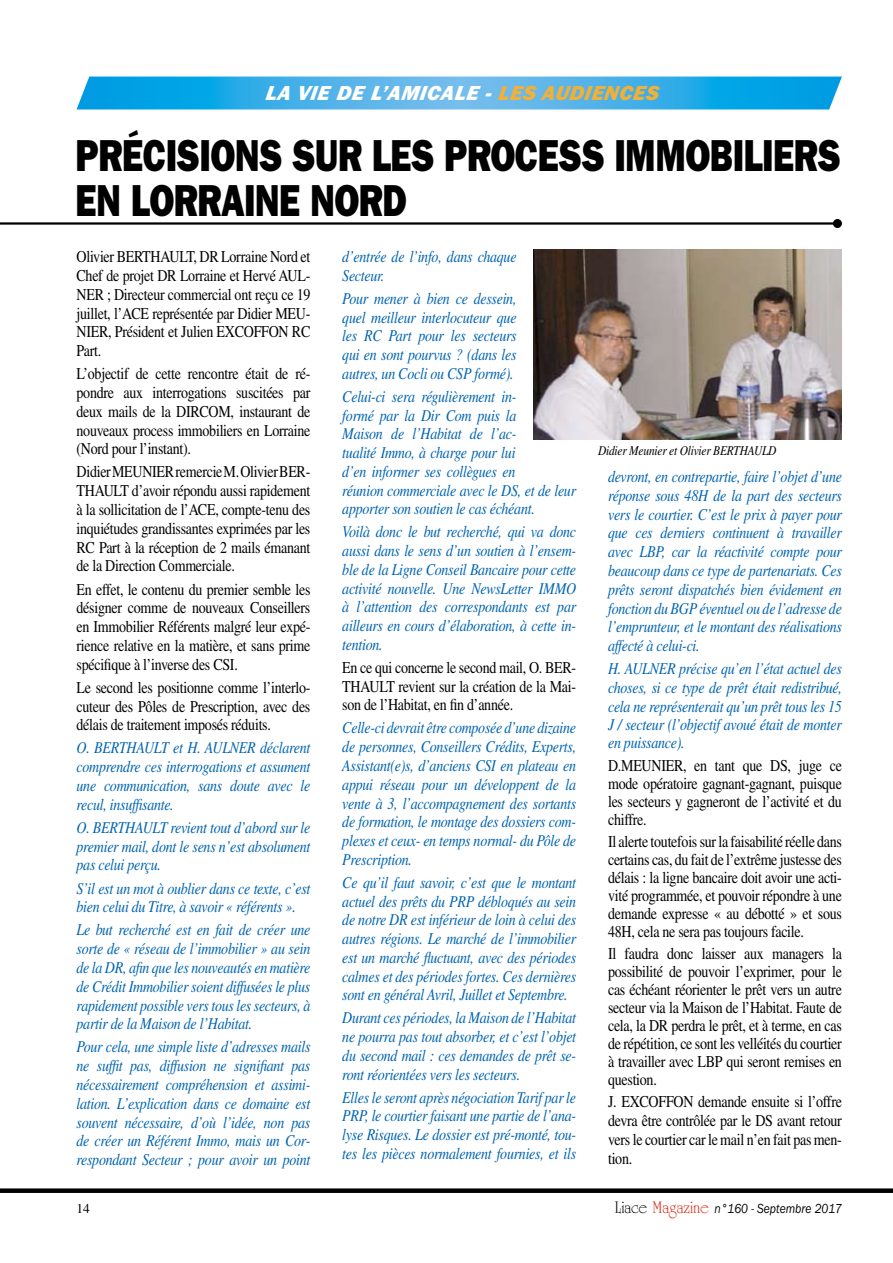
<style>
.page{position:relative;width:893px;height:1263px;background:#fff}
.page>*{position:absolute;margin:0;border:0;box-sizing:border-box;transform-origin:0 0}
.t1{font:45px/45px "ITC Franklin Gothic Std Hvy";letter-spacing:-.015em;color:#000;scale:.79 1}
.t2{font:italic 21px "ITC Franklin Gothic Std Hvy It";color:#fff}
.t3{font:italic 21px "ITC Franklin Gothic Std Hvy It";color:#f0b039}
.t4{font:italic 16.5px/18.8px "Times LT Std";letter-spacing:-.02em;color:#0064b0;text-align:justify;scale:.85 1}
.t5{font:16.5px/18.8px "Times LT Std";letter-spacing:-.02em;color:#000;text-align:justify;scale:.85 1}
.t6{font:italic 13.5px "ITC Franklin Gothic Std";color:#000;scale:.86 1}
.t7{font:italic 13.5px "Times LT Std";letter-spacing:-.02em;color:#000;scale:.85 1}
.t8{font:13.5px "Times LT Std";color:#000}
.s1{color:#fff}
.s2{font-family:"University Roman Std";font-style:normal;font-size:18px}
.s3{font-family:"University Roman Std";font-style:normal;font-size:18px;color:#d82513}
</style>
<div class="page">
<div style="left:0;top:1188px;width:893px;height:5px;background:#000"></div>
<hr style="left:0;top:222px;width:837px;height:3px;background:#000">
<div style="left:833px;top:219px;width:9px;height:9px;background:#000;border-radius:50%"></div>
<svg style="left:77px;top:77px;width:765px;height:32px;background:#37aee8"></svg>
<img style="left:534px;top:250px;width:308px;height:189px">
<p class="t2" style="left:265px;top:81px;width:190px">LA VIE DE L’AMICALE</p>
<p class="t3" style="left:485px;top:81px;width:27px"><span class="s1">-</span> LES</p>
<p class="t3" style="left:541px;top:81px;width:107px">A UDIENCES</p>
<h1 class="t1" style="left:75px;top:133px;width:970px">PRéCISIONS SUR LES PROCESS IMMOBILIERS<br>EN LORRAINE NORD</h1>
<p class="t5" style="left:77px;top:247px;width:277px">Olivier BERTHAULT, DR Lorraine Nord et Chef de projet DR Lorraine et Hervé AUL-NER ; Directeur commercial ont reçu ce 1 9 juillet, l’ACE représentée par Didier MEU-NIER, Président et Julien EXCOFFON RC Part.</p>
<p class="t5" style="left:77px;top:364px;width:277px">L’objectif de cette rencontre était de ré&shy;pondre aux interrogations suscitées par deux mails de la DIRCOM, instaurant de nouveaux process immobiliers en Lorraine (Nord pour l’instant).</p>
<p class="t5" style="left:77px;top:462px;width:277px">Didier MEUNIER remercie M. Olivier BER-THAULT d’avoir répondu aussi rapidement à la sollicitation de l’ACE, compte-tenu des inquiétudes grandissantes exprimées par les RC Part à la réception de 2 mails émanant de la Direction Commerciale.</p>
<p class="t5" style="left:77px;top:579px;width:277px">En effet, le contenu du premier semble les désigner comme de nouveaux Conseillers en Immobilier Référents malgré leur expé&shy;rience relative en la matière, et sans prime spécifique à l’inverse des CSI.</p>
<p class="t5" style="left:77px;top:678px;width:277px">Le second les positionne comme l’interlo&shy;cuteur des Pôles de Prescription, avec des délais de traitement imposés réduits.</p>
<p class="t4" style="left:77px;top:738px;width:277px">O. BERTHAULT et H. AULNER déclarent comprendre ces interrogations et assument une communication, sans doute avec le recul, insuffisante.</p>
<p class="t4" style="left:77px;top:818px;width:277px">O. BERTHAULT revient tout d’abord sur le premier mail, dont le sens n’est absolument pas celui perçu.</p>
<p class="t4" style="left:77px;top:879px;width:277px">S’il est un mot à oublier dans ce texte, c’est bien celui du Titre, à savoir « référents ».</p>
<p class="t4" style="left:77px;top:920px;width:277px">Le but recherché est en fait de créer une sorte de « réseau de l’immobilier » au sein de la DR, afin que les nouveautés en matière de Crédit Immobilier soient diffusées le plus rapidement possible vers tous les secteurs, à partir de la Maison de l’Habitat.</p>
<p class="t4" style="left:77px;top:1037px;width:277px">Pour cela, une simple liste d’adresses mails ne suffit pas, diffusion ne signifiant pas nécessairement compréhension et assimi&shy;lation. L’explication dans ce domaine est souvent nécessaire, d’où l’idée, non pas de créer un Référent Immo, mais un Cor&shy;respondant Secteur ; pour avoir un point</p>
<p class="t4" style="left:342px;top:247px;width:207px">d’entrée de l’info, dans chaque<br>Secteur.</p>
<p class="t4" style="left:342px;top:289px;width:207px">Pour mener à bien ce dessein, quel meilleur interlocuteur que les RC Part pour les secteurs qui en sont pourvus ? (dans les autres, un Cocli ou CSP formé).</p>
<p class="t4" style="left:342px;top:387px;width:277px;text-align:left">Celui-ci sera régulièrement in-<br>formé par la Dir Com puis la<br>Maison de l’Habitat de l’ac-<br>tualité Immo, à charge pour lui<br>d’en informer ses collègues en<br>réunion commerciale avec le DS, et de leur apporter son soutien le cas échéant.</p>
<p class="t4" style="left:342px;top:523px;width:277px">Voilà donc le but recherché, qui va donc aussi dans le sens d’un soutien à l’ensem&shy;ble de la Ligne Conseil Bancaire pour cette activité nouvelle. Une NewsLetter IMMO à l’attention des correspondants est par ailleurs en cours d’élaboration, à cette in&shy;tention.</p>
<p class="t5" style="left:342px;top:658px;width:277px">En ce qui concerne le second mail, O. BER-THAULT revient sur la création de la Mai&shy;son de l’Habitat, en fin d’année.</p>
<p class="t4" style="left:342px;top:719px;width:277px">Celle-ci devrait être composée d’une dizaine de personnes, Conseillers Crédits, Experts, Assistant(e)s, d’anciens CSI en plateau en appui réseau pour un développent de la vente à 3, l’accompagnement des sortants de formation, le montage des dossiers com&shy;plexes et ceux- en temps normal- du Pôle de Prescription.</p>
<p class="t4" style="left:342px;top:873px;width:277px">Ce qu’il faut savoir, c’est que le montant actuel des prêts du PRP débloqués au sein de notre DR est inférieur de loin à celui des autres régions. Le marché de l’immobilier est un marché fluctuant, avec des périodes calmes et des périodes fortes. Ces dernières sont en général Avril, Juillet et Septembre.</p>
<p class="t4" style="left:342px;top:1008px;width:277px">Durant ces périodes, la Maison de l’Habitat ne pourra pas tout absorber, et c’est l’objet du second mail : ces demandes de prêt se&shy;ront réorientées vers les secteurs.</p>
<p class="t4" style="left:342px;top:1088px;width:277px">Elles le seront après négociation Tarif par le PRP, le courtier faisant une partie de l’ana&shy;lyse Risques. Le dossier est pré-monté, tou&shy;tes les pièces normalement fournies, et ils</p>
<p class="t7" style="left:598px;top:443px;width:211px">Didier Meunier et Olivier BERTHAULD</p>
<p class="t4" style="left:608px;top:467px;width:277px">devront, en contrepartie, faire l’objet d’une réponse sous 48H de la part des secteurs vers le courtier. C’est le prix à payer pour que ces derniers continuent à travailler avec LBP, car la réactivité compte pour beaucoup dans ce type de partenariats. Ces prêts seront dispatchés bien évidement en fonction du BGP éventuel ou de l’adresse de l’emprunteur, et le montant des réalisations affecté à celui-ci.</p>
<p class="t4" style="left:608px;top:659px;width:277px">H. AULNER précise qu’en l’état actuel des choses, si ce type de prêt était redistribué, cela ne représenterait qu’un prêt tous les 15<br>J / secteur (l’objectif avoué était de monter en puissance).</p>
<p class="t5" style="left:608px;top:756px;width:277px;line-height:18px">D.MEUNIER, en tant que DS, juge ce mode opératoire gagnant-gagnant, puisque les secteurs y gagneront de l’activité et du chiffre.</p>
<p class="t5" style="left:608px;top:832px;width:277px;line-height:18px">Il alerte toutefois sur la faisabilité réelle dans certains cas, du fait de l’extrême justesse des délais : la ligne bancaire doit avoir une acti&shy;vité programmée, et pouvoir répondre à une demande expresse « au débotté » et sous 48H, cela ne sera pas toujours facile.</p>
<p class="t5" style="left:608px;top:944px;width:277px;line-height:18px">Il faudra donc laisser aux managers la possibilité de pouvoir l’exprimer, pour le cas échéant réorienter le prêt vers un autre secteur via la Maison de l’Habitat. Faute de cela, la DR perdra le prêt, et à terme, en cas de répétition, ce sont les velléités du courtier à travailler avec LBP qui seront remises en question.</p>
<p class="t5" style="left:608px;top:1092px;width:277px">J. EXCOFFON demande ensuite si l’offre devra être contrôlée par le DS avant retour vers le courtier car le mail n’en fait pas men&shy;tion.</p>
<p class="t8" style="left:77px;top:1200px;width:7px">14</p>
<p class="t6" style="left:615px;top:1201px;width:265px"><span class="s2">Liace</span> <span class="s3">Magazine</span> n°160 - Septembre 2017</p>
</div>
